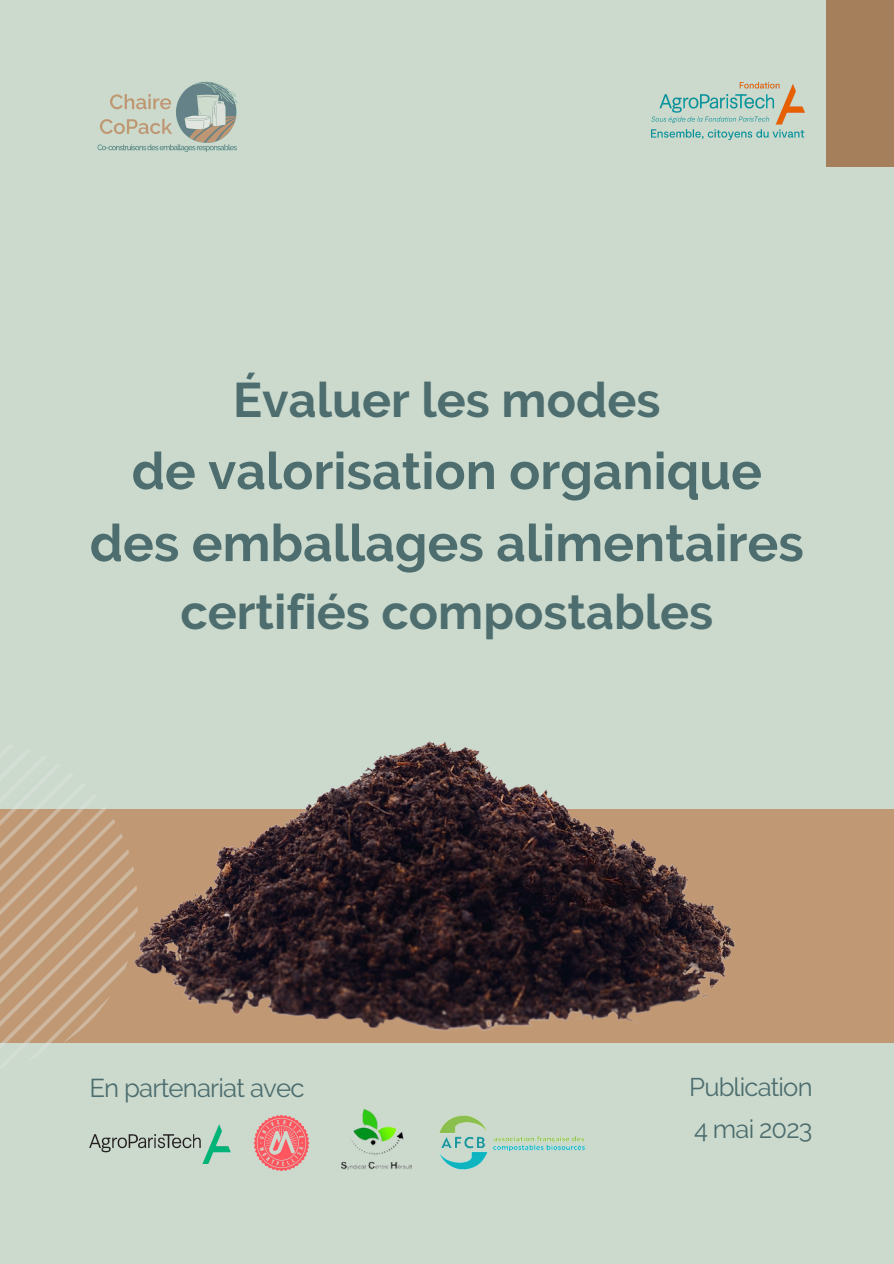
<style>
.page{position:relative;width:894px;height:1264px;background:#fff}
.page>*{position:absolute;margin:0;border:0;box-sizing:border-box;transform-origin:0 0}
.t1{font:700 51.45px/72px "Raleway";color:#4d6d6e;text-align:center}
.t2{font:700 48.45px "Raleway";color:#4d6d6e}
.t3{font:25.8px "Raleway";letter-spacing:-.03em;color:#4d6d6e}
.t4{font:25.5px "Raleway";letter-spacing:-.03em;color:#4d6d6e}
</style>
<div class="page">
<div style="left:0;top:0;width:893px;height:1263px;background:#ccdace"></div>
<div style="left:0;top:809px;width:893px;height:234px;background:#c19874"></div>
<div style="left:826px;top:0;width:67px;height:167px;background:#a57e5b"></div>
<svg style="left:0;top:809px;width:79px;height:234px"></svg>
<img style="left:97px;top:81px;width:141px;height:71px">
<img style="left:79px;top:741px;width:656px;height:290px">
<img style="left:651px;top:82px;width:153px;height:57px">
<img style="left:341px;top:1109px;width:70px;height:60px">
<img style="left:253px;top:1114px;width:57px;height:58px">
<img style="left:89px;top:1124px;width:141px;height:39px">
<img style="left:439px;top:1115px;width:146px;height:55px">
<p class="t2" style="left:233px;top:371px;width:428px">Évaluer les modes</p>
<p class="t1" style="left:90px;top:435px;width:715px">de valorisation organique des emballages alimentaires</p>
<p class="t2" style="left:180px;top:583px;width:534px">certifiés compostables</p>
<p class="t3" style="left:89px;top:1073px;width:217px">En partenariat avec</p>
<h1 class="t4" style="left:689px;top:1072px;width:125px">Publication</h1>
<p class="t4" style="left:694px;top:1113px;width:120px">4 mai 2023</p>
</div>
